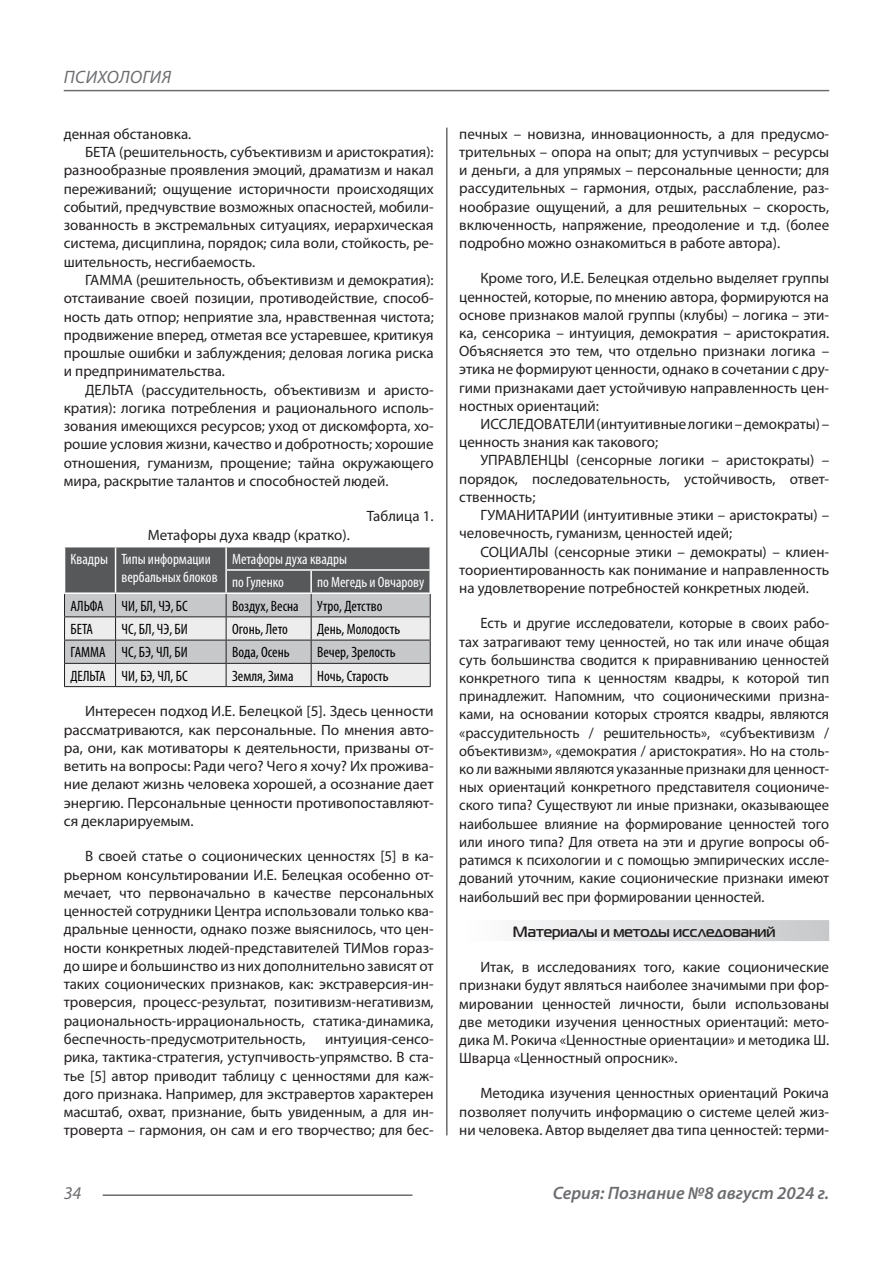
<style>
.page{position:relative;width:893px;height:1263px;background:#fff}
.page>*{position:absolute;margin:0;border:0;box-sizing:border-box;transform-origin:0 0}
.t1{font:italic 600 18px "Myriad Pro";color:#6c6d70}
.t2{font:italic 18px "Myriad Pro";letter-spacing:.02em;color:#6c6d70}
.Статья_текст{font:15px/18.1px "Myriad Pro";color:#231f20;text-align:justify}
.Таблица_Строка{font:condensed 15px "Myriad Pro";color:#000}
.Таблица_Заголовок_Яч{font:condensed 15px "Myriad Pro";color:#fff}
.Статья_подзаголовок{font:700 15px "Magistral C";color:#231f20}
</style>
<div class="page">
<hr style="left:446px;top:128px;width:1px;height:1007px;background:#231f20">
<hr style="left:103px;top:1194px;width:309px;height:2px;background:#6c6d70">
<hr style="left:64px;top:90px;width:765px;height:1px;background:#6c6d70">
<svg style="left:64px;top:547px;width:367px;height:139px;background:#acacae"></svg>
<hr style="left:64px;top:686px;width:52px;height:1px;background:#231f20">
<hr style="left:116px;top:686px;width:110px;height:1px;background:#231f20">
<hr style="left:226px;top:686px;width:85px;height:1px;background:#231f20">
<hr style="left:311px;top:686px;width:120px;height:1px;background:#231f20">
<div style="left:459px;top:920px;width:370px;height:21px;background:linear-gradient(to right,#fefeff,#c6c8ca)"></div>
<p class="t2" style="left:64px;top:66px;width:109px">ПСИХОЛОГИЯ</p>
<p class="Статья_текст" style="left:64px;top:124px;width:129px">денная обстановка.</p>
<p class="Статья_текст" style="left:64px;top:143px;width:371px;text-indent:21px">БЕТА (решительность, субъективизм и аристократия): разнообразные проявления эмоций, драматизм и накал переживаний; ощущение историчности происходящих событий, предчувствие возможных опасностей, мобили&shy;зованность в экстремальных ситуациях, иерархическая система, дисциплина, порядок; сила воли, стойкость, ре&shy;шительность, несгибаемость.</p>
<p class="Статья_текст" style="left:64px;top:271px;width:371px;text-indent:21px">ГАММА (решительность, объективизм и демократия): отстаивание своей позиции, противодействие, способ&shy;ность дать отпор; неприятие зла, нравственная чистота; продвижение вперед, отметая все устаревшее, критикуя прошлые ошибки и заблуждения; деловая логика риска и предпринимательства.</p>
<p class="Статья_текст" style="left:64px;top:380px;width:371px;text-indent:21px">ДЕЛЬТА (рассудительность, объективизм и аристо&shy;кратия): логика потребления и рационального исполь&shy;зования имеющихся ресурсов; уход от дискомфорта, хо&shy;рошие условия жизни, качество и добротность; хорошие отношения, гуманизм, прощение; тайна окружающего мира, раскрытие талантов и способностей людей.</p>
<p class="Статья_текст" style="left:367px;top:507px;width:68px">Таблица 1.</p>
<p class="Статья_текст" style="left:148px;top:525px;width:204px">Метафоры духа квадр (кратко).</p>
<p class="Таблица_Заголовок_Яч" style="left:71px;top:550px;width:39px">Квадры</p>
<p class="Таблица_Заголовок_Яч" style="left:122px;top:550px;width:91px">Типы информации</p>
<p class="Таблица_Заголовок_Яч" style="left:122px;top:568px;width:98px">вербальных блоков</p>
<p class="Таблица_Заголовок_Яч" style="left:232px;top:550px;width:116px">Метафоры духа квадры</p>
<p class="Таблица_Заголовок_Яч" style="left:232px;top:573px;width:53px">по Гуленко</p>
<p class="Таблица_Заголовок_Яч" style="left:317px;top:573px;width:109px">по Мегедь и Овчарову</p>
<p class="Таблица_Строка" style="left:71px;top:597px;width:35px">АЛЬФА</p>
<p class="Таблица_Строка" style="left:122px;top:597px;width:68px">ЧИ, БЛ, ЧЭ, БС</p>
<p class="Таблица_Строка" style="left:232px;top:597px;width:68px">Воздух, Весна</p>
<p class="Таблица_Строка" style="left:317px;top:597px;width:67px">Утро, Детство</p>
<p class="Таблица_Строка" style="left:71px;top:620px;width:24px">БЕТА</p>
<p class="Таблица_Строка" style="left:122px;top:620px;width:68px">ЧС, БЛ, ЧЭ, БИ</p>
<p class="Таблица_Строка" style="left:232px;top:620px;width:57px">Огонь, Лето</p>
<p class="Таблица_Строка" style="left:317px;top:620px;width:84px">День, Молодость</p>
<p class="Таблица_Строка" style="left:71px;top:643px;width:37px">ГАММА</p>
<p class="Таблица_Строка" style="left:122px;top:643px;width:68px">ЧС, БЭ, ЧЛ, БИ</p>
<p class="Таблица_Строка" style="left:232px;top:643px;width:59px">Вода, Осень</p>
<p class="Таблица_Строка" style="left:317px;top:643px;width:80px">Вечер, Зрелость</p>
<p class="Таблица_Строка" style="left:71px;top:667px;width:37px">ДЕЛЬТА</p>
<p class="Таблица_Строка" style="left:122px;top:667px;width:68px">ЧИ, БЭ, ЧЛ, БС</p>
<p class="Таблица_Строка" style="left:232px;top:667px;width:63px">Земля, Зима</p>
<p class="Таблица_Строка" style="left:317px;top:667px;width:73px">Ночь, Старость</p>
<p class="Статья_текст" style="left:64px;top:702px;width:371px;text-indent:21px">Интересен подход И.Е. Белецкой [5]. Здесь ценности рассматриваются, как персональные. По мнения авто&shy;ра, они, как мотиваторы к деятельности, призваны от&shy;ветить на вопросы: Ради чего? Чего я хочу? Их прожива&shy;ние делают жизнь человека хорошей, а осознание дает энергию. Персональные ценности противопоставляют&shy;ся декларируемым.</p>
<p class="Статья_текст" style="left:64px;top:847px;width:371px;text-indent:21px">В своей статье о соционических ценностях [5] в ка&shy;рьерном консультировании И.Е. Белецкая особенно от&shy;мечает, что первоначально в качестве персональных ценностей сотрудники Центра использовали только ква&shy;дральные ценности, однако позже выяснилось, что цен&shy;ности конкретных людей-представителей ТИМов гораз&shy;до шире и большинство из них дополнительно зависят от таких соционических признаков, как: экстраверсия-ин&shy;троверсия, процесс-результат, позитивизм-негативизм, рациональность-иррациональность, статика-динамика, беспечность-предусмотрительность,</p>
<p class="Статья_текст" style="left:64px;top:1029px;width:371px;text-indent:261px">интуиция-сенсо&shy;рика, тактика-стратегия, уступчивость-упрямство. В ста&shy;тье [5] автор приводит таблицу с ценностями для каж&shy;дого признака. Например, для экстравертов характерен масштаб, охват, признание, быть увиденным, а для ин&shy;троверта – гармония, он сам и его творчество; для бес-</p>
<p class="Статья_текст" style="left:459px;top:124px;width:371px">печных – новизна, инновационность, а для предусмо&shy;трительных – опора на опыт; для уступчивых – ресурсы и деньги, а для упрямых – персональные ценности; для рассудительных – гармония, отдых, расслабление, раз&shy;нообразие ощущений, а для решительных – скорость, включенность, напряжение, преодоление и т.д. (более подробно можно ознакомиться в работе автора).</p>
<p class="Статья_текст" style="left:459px;top:269px;width:371px;text-indent:21px">Кроме того, И.Е. Белецкая отдельно выделяет группы ценностей, которые, по мнению автора, формируются на основе признаков малой группы (клубы) – логика – эти&shy;ка, сенсорика – интуиция, демократия – аристократия.<br>Объясняется это тем, что отдельно признаки логика – этика не формируют ценности, однако в сочетании с дру&shy;гими признаками дает устойчивую направленность цен&shy;ностных ориентаций:</p>
<p class="Статья_текст" style="left:459px;top:415px;width:371px;text-indent:21px">ИССЛЕДОВАТЕЛИ (интуитивные логики – демократы) – ценность знания как такового;</p>
<p class="Статья_текст" style="left:459px;top:451px;width:371px;text-indent:21px">УПРАВЛЕНЦЫ (сенсорные логики – аристократы) – порядок, последовательность, устойчивость, ответ&shy;ственность;</p>
<p class="Статья_текст" style="left:459px;top:506px;width:371px;text-indent:21px">ГУМАНИТАРИИ (интуитивные этики – аристократы) – человечность, гуманизм, ценностей идей;</p>
<p class="Статья_текст" style="left:459px;top:542px;width:371px;text-indent:21px">СОЦИАЛЫ (сенсорные этики – демократы) – клиен&shy;тоориентированность как понимание и направленность на удовлетворение потребностей конкретных людей.</p>
<p class="Статья_текст" style="left:459px;top:614px;width:371px;text-indent:21px">Есть и другие исследователи, которые в своих рабо&shy;тах затрагивают тему ценностей, но так или иначе общая суть большинства сводится к приравниванию ценностей конкретного типа к ценностям квадры, к которой тип принадлежит. Напомним, что соционическими призна&shy;ками, на основании которых строятся квадры, являются «рассудительность / решительность», «субъективизм / объективизм», «демократия / аристократия». Но на столь&shy;ко ли важными являются указанные признаки для ценност&shy;ных ориентаций конкретного представителя социониче&shy;ского типа? Существуют ли иные признаки, оказывающее наибольшее влияние на формирование ценностей того или иного типа? Для ответа на эти и другие вопросы об&shy;ратимся к психологии и с помощью эмпирических иссле&shy;дований уточним, какие соционические признаки имеют наибольший вес при формировании ценностей.</p>
<p class="Статья_подзаголовок" style="left:513px;top:923px;width:264px">Материалы и методы исследований</p>
<p class="Статья_текст" style="left:459px;top:958px;width:371px;text-indent:21px">Итак, в исследованиях того, какие соционические признаки будут являться наиболее значимыми при фор&shy;мировании ценностей личности, были использованы две методики изучения ценностных ориентаций: мето&shy;дика М. Рокича «Ценностные ориентации» и методика Ш.<br>Шварца «Ценностный опросник».</p>
<p class="Статья_текст" style="left:459px;top:1084px;width:371px;text-indent:21px">Методика изучения ценностных ориентаций Рокича позволяет получить информацию о системе целей жиз&shy;ни человека. Автор выделяет два типа ценностей: терми-</p>
<p class="t2" style="left:64px;top:1182px;width:19px">34</p>
<p class="t1" style="left:553px;top:1182px;width:278px">Серия: Познание №8 август 2024 г.</p>
</div>
